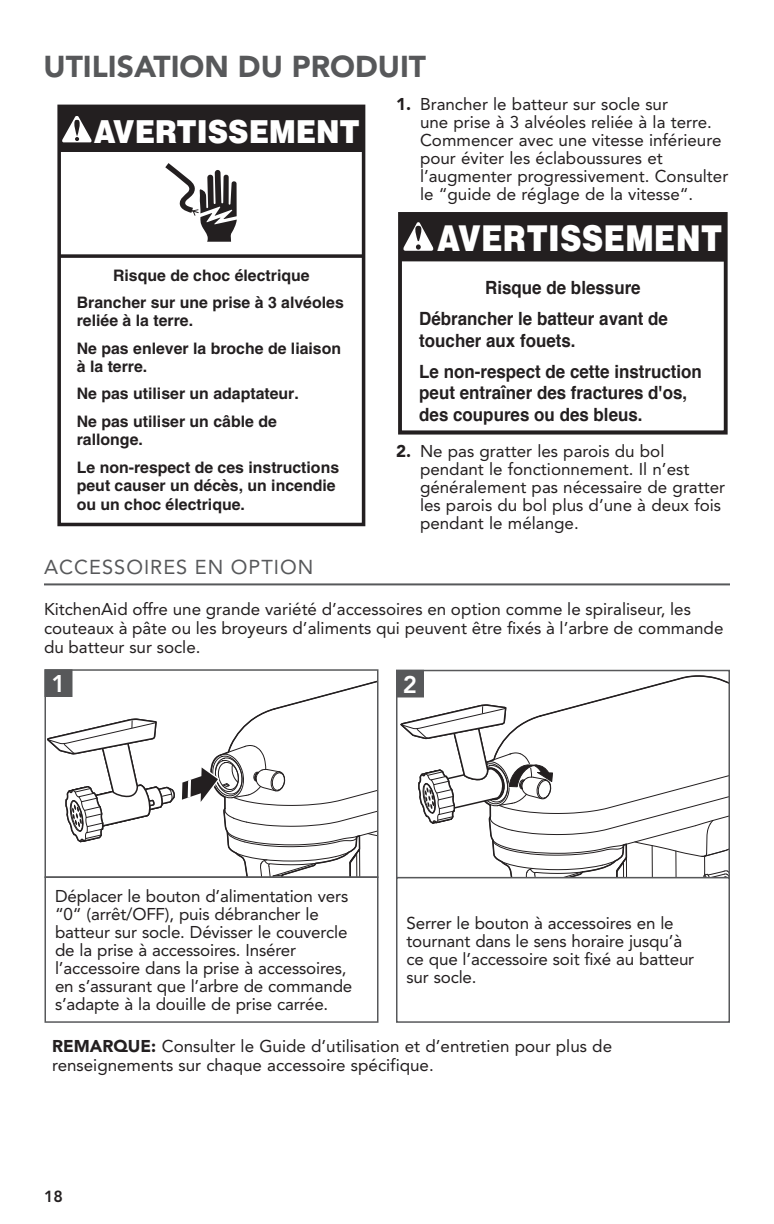
<style>
.page{position:relative;width:774px;height:1224px;background:#fff}
.page>*{position:absolute;margin:0;border:0;box-sizing:border-box;transform-origin:0 0}
.t1{font:900 36.4px "Helvetica";color:#fff;scale:.83 1}
.t2{font:900 31.8px "Helvetica";color:#fff;scale:.89 1}
.MAIN_Page_Header{font:900 30px "Avenir LT Std";color:#57585a}
.Step_Number___p{font:800 24px "Avenir LT Std";color:#fff}
.MAIN_Subhead{font:20px "Avenir LT Std";letter-spacing:.05em;color:#57585a}
.t3{font:700 18.2px/31.4px "Helvetica";color:#231f20;scale:.93 1}
.ILLUSTRATION_Caption{font:17px/18px "Avenir LT Std";letter-spacing:-.01em;color:#231f20}
.MAIN_Body{font:17px/19px "Avenir LT Std";color:#231f20}
.MAIN_NOTE_IMP_TIP{font:17px/19px "Avenir LT Std";color:#231f20}
.t4{font:800 16px "Avenir LT Std";color:#231f20}
.t5{font:700 15.8px/27.4px "Helvetica";color:#231f20}
.s1{font-weight:900}
</style>
<div class="page">
<div style="left:398px;top:212px;width:330px;height:222px;border:4px solid #231f20"></div>
<div style="left:400px;top:214px;width:326px;height:47px;background:#231f20"></div>
<svg style="left:403px;top:222px;width:31px;height:29px"></svg>
<svg style="left:62px;top:254px;width:298px;height:4px"></svg>
<div style="left:59px;top:106px;width:305px;height:46px;background:#231f20"></div>
<svg style="left:62px;top:116px;width:30px;height:26px"></svg>
<div style="left:57px;top:105px;width:308px;height:421px;border:4px solid #231f20"></div>
<svg style="left:165px;top:163px;width:72px;height:79px"></svg>
<hr style="left:44px;top:583px;width:686px;height:2px;background:#57585a">
<svg style="left:47px;top:672px;width:328px;height:203px"></svg>
<div style="left:44px;top:669px;width:334px;height:209px;border:2px solid #57585a"></div>
<div style="left:44px;top:876px;width:334px;height:147px;border:2px solid #57585a"></div>
<svg style="left:48px;top:673px;width:28px;height:28px"></svg>
<div style="left:45px;top:670px;width:27px;height:26px;background:#57585a"></div>
<div style="left:44px;top:669px;width:28px;height:28px;border:2px solid #57585a"></div>
<svg style="left:400px;top:676px;width:327px;height:199px"></svg>
<div style="left:396px;top:670px;width:334px;height:208px;border:2px solid #57585a"></div>
<div style="left:396px;top:877px;width:334px;height:146px;border:2px solid #57585a"></div>
<svg style="left:400px;top:676px;width:28px;height:25px"></svg>
<div style="left:397px;top:671px;width:26px;height:26px;background:#57585a"></div>
<div style="left:396px;top:670px;width:28px;height:27px;border:2px solid #57585a"></div>
<p class="MAIN_Page_Header" style="left:44px;top:48px;width:384px">UTILISATION DU PRODUIT</p>
<p class="t2" style="left:94px;top:110px;width:301px">AVERTISSEMENT</p>
<p class="t5" style="left:77px;top:261px;width:269px;text-align:center">Risque de choc électrique<br>Brancher sur une prise à 3 alvéoles</p>
<p class="t5" style="left:77px;top:307px;width:266px">reliée à la terre.<br>Ne pas enlever la broche de liaison</p>
<p class="t5" style="left:77px;top:353px;width:224px">à la terre.<br>Ne pas utiliser un adaptateur.<br>Ne pas utiliser un câble de</p>
<p class="t5" style="left:77px;top:426px;width:264px">rallonge.<br>Le non-respect de ces instructions</p>
<p class="t5" style="left:77px;top:476px;width:260px;line-height:18.6px">peut causer un décès, un incendie ou un choc électrique.</p>
<p class="ILLUSTRATION_Caption" style="left:420px;top:96px;width:310px;text-indent:-24px"><span class="s1">1.</span> Brancher le batteur sur socle sur<br>une prise à 3 alvéoles reliée à la terre.<br>Commencer avec une vitesse inférieure pour éviter les éclaboussures et l’augmenter progressivement. Consulter le “guide de réglage de la vitesse“.</p>
<p class="t1" style="left:437px;top:216px;width:345px">AVERTISSEMENT</p>
<p class="t3" style="left:419px;top:272px;width:269px;text-indent:66px">Risque de blessure<br>Débrancher le batteur avant de</p>
<p class="t3" style="left:419px;top:325px;width:306px">toucher aux fouets.<br>Le non-respect de cette instruction</p>
<p class="t3" style="left:419px;top:383px;width:290px;line-height:21.2px">peut entraîner des fractures d'os, des coupures ou des bleus.</p>
<p class="ILLUSTRATION_Caption" style="left:420px;top:442px;width:307px;text-indent:-24px"><span class="s1">2.</span> Ne pas gratter les parois du bol pendant le fonctionnement. Il n’est généralement pas nécessaire de gratter les parois du bol plus d’une à deux fois pendant le mélange.</p>
<p class="MAIN_Subhead" style="left:44px;top:556px;width:271px">ACCESSOIRES EN OPTION</p>
<p class="MAIN_Body" style="left:44px;top:600px;width:681px">KitchenAid offre une grande variété d’accessoires en option comme le spiraliseur, les couteaux à pâte ou les broyeurs d’aliments qui peuvent être fixés à l’arbre de commande du batteur sur socle.</p>
<p class="Step_Number___p" style="left:51px;top:670px;width:16px">1</p>
<p class="Step_Number___p" style="left:403px;top:670px;width:16px">2</p>
<p class="ILLUSTRATION_Caption" style="left:55px;top:887px;width:299px">Déplacer le bouton d’alimentation vers “0“ (arrêt/OFF), puis débrancher le batteur sur socle. Dévisser le couvercle de la prise à accessoires. Insérer l’accessoire dans la prise à accessoires, en s’assurant que l’arbre de commande s’adapte à la douille de prise carrée.</p>
<p class="ILLUSTRATION_Caption" style="left:406px;top:915px;width:289px">Serrer le bouton à accessoires en le tournant dans le sens horaire jusqu’à ce que l’accessoire soit fixé au batteur sur socle.</p>
<p class="MAIN_NOTE_IMP_TIP" style="left:52px;top:1036px;width:562px"><span class="s1">REMARQUE:</span> Consulter le Guide d’utilisation et d’entretien pour plus de renseignements sur chaque accessoire spécifique.</p>
<p class="t4" style="left:44px;top:1187px;width:20px">18</p>
</div>
